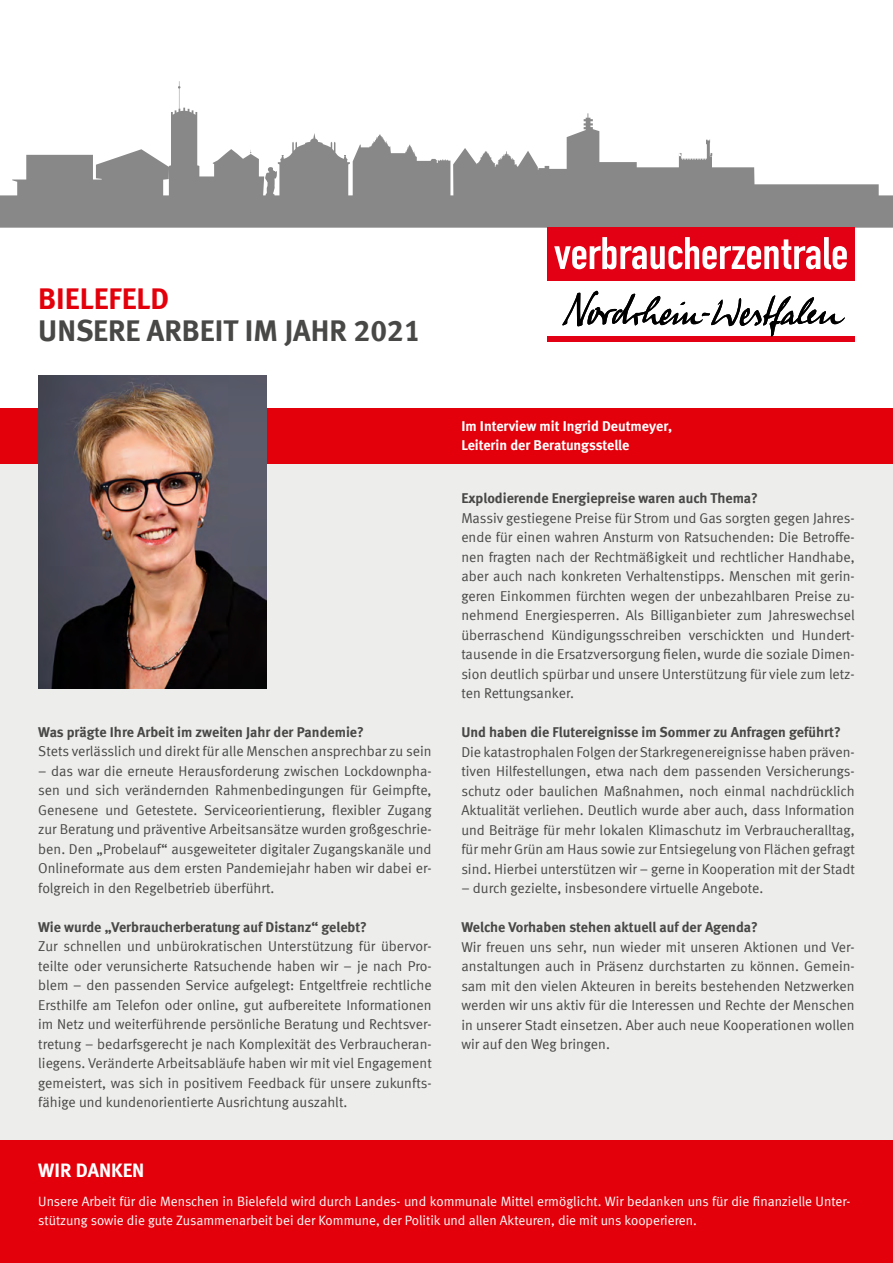
<style>
.page{position:relative;width:893px;height:1263px;background:#fff}
.page>*{position:absolute;margin:0;border:0;box-sizing:border-box;transform-origin:0 0}
.t1{font:700 30px "VZ Meta LF";color:#484847}
.t2{font:700 30px "VZ Meta LF";color:#e3000b}
.t3{font:700 19.5px "VZ Meta LF";color:#fff}
.t4{font:14.25px/19.5px "VZ Meta LF";color:#484847;text-align:justify}
.t5{font:700 14.25px "VZ Meta LF";color:#484847}
.t6{font:700 14.25px/19.5px "VZ Meta LF";color:#fff}
.t7{font:13.5px/19.5px "VZ Meta LF";color:#fff}
</style>
<div class="page">
<svg style="left:0;top:81px;width:893px;height:147px"></svg>
<div style="left:0;top:459px;width:893px;height:701px;background:#ededec"></div>
<div style="left:0;top:1140px;width:893px;height:123px;background:#e3000b"></div>
<div style="left:0;top:408px;width:893px;height:55px;background:#e3000b"></div>
<div style="left:547px;top:228px;width:308px;height:54px;background:#e30015"></div>
<svg style="left:554px;top:237px;width:293px;height:32px"></svg>
<div style="left:547px;top:336px;width:308px;height:5px;background:#e30015"></div>
<svg style="left:562px;top:291px;width:283px;height:46px"></svg>
<img style="left:38px;top:376px;width:228px;height:313px">
<h1 class="t2" style="left:38px;top:281px;width:132px">BIELEFELD</h1>
<h1 class="t1" style="left:38px;top:312px;width:384px">UNSERE ARBEIT IM JAHR 2021</h1>
<p class="t5" style="left:38px;top:723px;width:327px">Was prägte Ihre Arbeit im zweiten Jahr der Pandemie?</p>
<p class="t4" style="left:38px;top:741px;width:395px">Stets verlässlich und direkt für alle Menschen ansprechbar zu sein</p>
<p class="t4" style="left:38px;top:761px;width:395px">– das war die erneute Herausforderung zwischen Lockdownpha&shy;sen und sich verändernden Rahmenbedingungen für Geimpfte, Genesene und Getestete. Serviceorientierung, flexibler Zugang zur Beratung und präventive Arbeitsansätze wurden großgeschrie&shy;ben. Den „Probelauf“ ausgeweiteter digitaler Zugangskanäle und Onlineformate aus dem ersten Pandemiejahr haben wir dabei er&shy;folgreich in den Regelbetrieb überführt.</p>
<p class="t5" style="left:38px;top:918px;width:330px">Wie wurde „Verbraucherberatung auf Distanz“ gelebt?</p>
<p class="t4" style="left:38px;top:936px;width:395px">Zur schnellen und unbürokratischen Unterstützung für übervor&shy;teilte oder verunsicherte Ratsuchende haben wir – je nach Pro&shy;blem – den passenden Service aufgelegt: Entgeltfreie rechtliche Ersthilfe am Telefon oder online, gut aufbereitete Informationen im Netz und weiterführende persönliche Beratung und Rechtsver&shy;tretung – bedarfsgerecht je nach Komplexität des Verbraucheran&shy;liegens. Veränderte Arbeitsabläufe haben wir mit viel Engagement gemeistert, was sich in positivem Feedback für unsere zukunfts&shy;fähige und kundenorientierte Ausrichtung auszahlt.</p>
<h2 class="t3" style="left:38px;top:1159px;width:108px">WIR DANKEN</h2>
<p class="t6" style="left:461px;top:416px;width:212px">Im Interview mit Ingrid Deutmeyer,<br>Leiterin der Beratungsstelle</p>
<p class="t5" style="left:461px;top:490px;width:298px">Explodierende Energiepreise waren auch Thema?</p>
<p class="t4" style="left:461px;top:508px;width:395px">Massiv gestiegene Preise für Strom und Gas sorgten gegen Jahres&shy;ende für einen wahren Ansturm von Ratsuchenden: Die Betroffe&shy;nen fragten nach der Rechtmäßigkeit und rechtlicher Handhabe, aber auch nach konkreten Verhaltenstipps. Menschen mit gerin&shy;geren Einkommen fürchten wegen der unbezahlbaren Preise zu&shy;nehmend Energiesperren. Als Billiganbieter zum Jahreswechsel überraschend Kündigungsschreiben verschickten und Hundert&shy;tausende in die Ersatzversorgung fielen, wurde die soziale Dimen&shy;sion deutlich spürbar und unsere Unterstützung für viele zum letz&shy;ten Rettungsanker.</p>
<p class="t5" style="left:461px;top:724px;width:381px">Und haben die Flutereignisse im Sommer zu Anfragen geführt?</p>
<p class="t4" style="left:461px;top:742px;width:395px">Die katastrophalen Folgen der Starkregenereignisse haben präven&shy;tiven Hilfestellungen, etwa nach dem passenden Versicherungs&shy;schutz oder baulichen Maßnahmen, noch einmal nachdrücklich Aktualität verliehen. Deutlich wurde aber auch, dass Information und Beiträge für mehr lokalen Klimaschutz im Verbraucheralltag, für mehr Grün am Haus sowie zur Entsiegelung von Flächen gefragt sind. Hierbei unterstützen wir – gerne in Kooperation mit der Stadt</p>
<p class="t4" style="left:461px;top:878px;width:304px">– durch gezielte, insbesondere virtuelle Angebote.</p>
<p class="t5" style="left:461px;top:919px;width:298px">Welche Vorhaben stehen aktuell auf der Agenda?</p>
<p class="t4" style="left:461px;top:937px;width:395px">Wir freuen uns sehr, nun wieder mit unseren Aktionen und Ver&shy;anstaltungen auch in Präsenz durchstarten zu können. Gemein&shy;sam mit den vielen Akteuren in bereits bestehenden Netzwerken werden wir uns aktiv für die Interessen und Rechte der Menschen in unserer Stadt einsetzen. Aber auch neue Kooperationen wollen wir auf den Weg bringen.</p>
<p class="t7" style="left:38px;top:1191px;width:814px">Unsere Arbeit für die Menschen in Bielefeld wird durch Landes- und kommunale Mittel ermöglicht. Wir bedanken uns für die finanzielle Unter&shy;stützung sowie die gute Zusammenarbeit bei der Kommune, der Politik und allen Akteuren, die mit uns kooperieren.</p>
</div>
